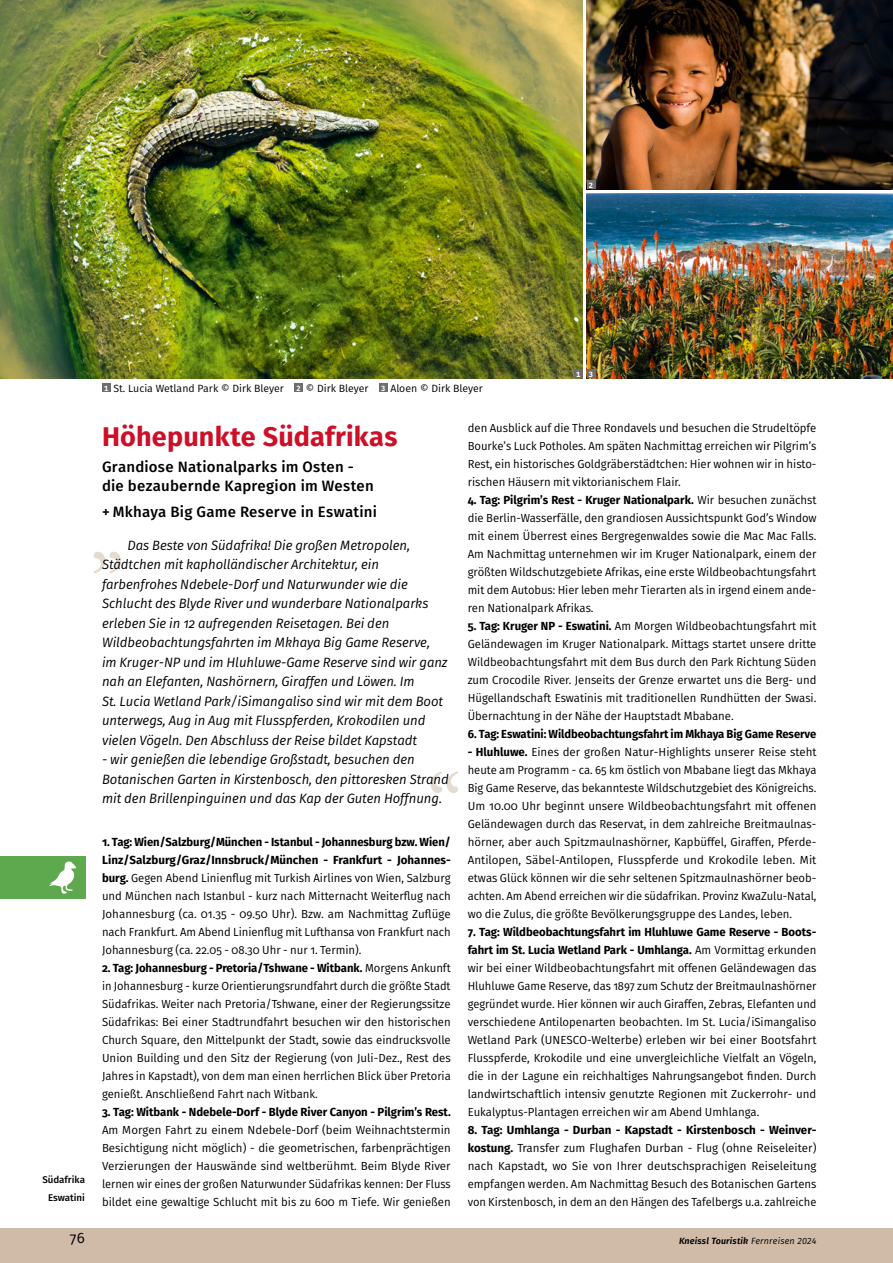
<style>
.page{position:relative;width:893px;height:1263px;background:#fff}
.page>*{position:absolute;margin:0;border:0;box-sizing:border-box;transform-origin:0 0}
._01a_Überschrift_1_Reise{font:700 27px "Fira Sans";letter-spacing:.005em;color:#cd0f28}
._01b_Unterüberschrift_2_Reise{font:500 15px "Fira Sans";letter-spacing:.015em;color:#000}
.Pagina_rb{font:15px "Fira Sans";color:#000}
._01d_Einleitungstext_6mm{font:italic 13.5px/19.5px "Fira Sans";color:#000}
._02_Reiseverlauf{font:11.7px/18px "Fira Sans";color:#000;text-align:justify}
._02_Reiseverlauf-2{font:700 11.7px "Fira Sans";letter-spacing:-.005em;color:#000;scale:.96 1}
._04_Bildlegende__Bildquelle{font:10.5px "Fira Sans";color:#000}
.Rubrik_b{font:500 9.75px "Fira Sans";color:#000}
.Fusszeile_bold_italic_rb{font:italic 600 9px "Fira Sans";letter-spacing:.02em;color:#000}
.t1{font:700 7.5px "Fira Sans";color:#fff}
.s1{font-weight:700}
.s2{font-weight:400}
</style>
<div class="page">
<svg style="left:430px;top:771px;width:28px;height:22px"></svg>
<svg style="left:93px;top:552px;width:28px;height:21px"></svg>
<div style="left:102px;top:384px;width:9px;height:8px;background:#6e6e6e"></div>
<div style="left:294px;top:384px;width:9px;height:8px;background:#6e6e6e"></div>
<div style="left:379px;top:384px;width:9px;height:8px;background:#6e6e6e"></div>
<img style="left:0;top:0;width:583px;height:378px">
<div style="left:574px;top:369px;width:9px;height:9px;background:#6e6e6e"></div>
<div style="left:0;top:1229px;width:893px;height:34px;background:#d0bba8"></div>
<div style="left:0;top:856px;width:85px;height:43px;background:#5ea84e"></div>
<svg style="left:49px;top:861px;width:27px;height:33px"></svg>
<img style="left:587px;top:193px;width:306px;height:185px">
<img style="left:587px;top:0;width:306px;height:189px">
<div style="left:587px;top:180px;width:8px;height:9px;background:#6e6e6e"></div>
<div style="left:587px;top:369px;width:8px;height:9px;background:#6e6e6e"></div>
<p class="t1" style="left:589px;top:179px;width:6px">2</p>
<p class="Rubrik_b" style="left:42px;top:1172px;width:44px">Südafrika</p>
<p class="Rubrik_b" style="left:48px;top:1190px;width:39px">Eswatini</p>
<p class="t1" style="left:104px;top:382px;width:6px">1</p>
<p class="_04_Bildlegende__Bildquelle" style="left:113px;top:381px;width:172px">St. Lucia Wetland Park © Dirk Bleyer</p>
<p class="t1" style="left:297px;top:382px;width:6px">2</p>
<p class="_04_Bildlegende__Bildquelle" style="left:306px;top:381px;width:64px">© Dirk Bleyer</p>
<p class="t1" style="left:381px;top:382px;width:6px">3</p>
<p class="_04_Bildlegende__Bildquelle" style="left:390px;top:381px;width:94px">Aloen © Dirk Bleyer</p>
<p class="t1" style="left:576px;top:368px;width:6px">1</p>
<p class="t1" style="left:589px;top:368px;width:6px">3</p>
<p class="_01a_Überschrift_1_Reise" style="left:102px;top:414px;width:297px">Höhepunkte Südafrikas</p>
<p class="_01b_Unterüberschrift_2_Reise" style="left:102px;top:454px;width:253px">Grandiose Nationalparks im Osten -</p>
<p class="_01b_Unterüberschrift_2_Reise" style="left:102px;top:474px;width:273px">die bezaubernde Kapregion im Westen</p>
<p class="_01b_Unterüberschrift_2_Reise" style="left:102px;top:499px;width:276px">+ Mkhaya Big Game Reserve in Eswatini</p>
<p class="_01d_Einleitungstext_6mm" style="left:102px;top:535px;width:347px;text-indent:26px">Das Beste von Südafrika! Die großen Metropolen, Städtchen mit kapholländischer Architektur, ein farbenfrohes Ndebele-Dorf und Naturwunder wie die Schlucht des Blyde River und wunderbare Nationalparks erleben Sie in 12 aufregenden Reisetagen. Bei den Wildbeobachtungsfahrten im Mkhaya Big Game Reserve, im Kruger-NP und im Hluhluwe-Game Reserve sind wir ganz nah an Elefanten, Nashörnern, Giraffen und Löwen. Im<br>St. Lucia Wetland Park/iSimangaliso sind wir mit dem Boot unterwegs, Aug in Aug mit Flusspferden, Krokodilen und vielen Vögeln. Den Abschluss der Reise bildet Kapstadt</p>
<p class="_01d_Einleitungstext_6mm" style="left:102px;top:749px;width:348px">- wir genießen die lebendige Großstadt, besuchen den<br>Botanischen Garten in Kirstenbosch, den pittoresken Strand mit den Brillenpinguinen und das Kap der Guten Hoffnung.</p>
<p class="_02_Reiseverlauf" style="left:102px;top:833px;width:350px"><span class="s1">1. Tag: Wien/Salzburg/München - Istanbul - Johannesburg bzw. Wien/ Linz/Salzburg/Graz/Innsbruck/München - Frankfurt - Johannes&shy;burg.</span> Gegen Abend Linienflug mit Turkish Airlines von Wien, Salzburg und München nach Istanbul - kurz nach Mitternacht Weiterflug nach Johannesburg (ca. 01.35 - 09.50 Uhr). Bzw. am Nachmittag Zuflüge nach Frankfurt. Am Abend Linienflug mit Lufthansa von Frankfurt nach Johannesburg (ca. 22.05 - 08.30 Uhr - nur 1. Termin).</p>
<p class="_02_Reiseverlauf" style="left:102px;top:959px;width:350px"><span class="s1">2. Tag: Johannesburg - Pretoria/Tshwane - Witbank.</span> Morgens Ankunft in Johannesburg - kurze Orientierungsrundfahrt durch die größte Stadt Südafrikas. Weiter nach Pretoria/Tshwane, einer der Regierungssitze Südafrikas: Bei einer Stadtrundfahrt besuchen wir den historischen Church Square, den Mittelpunkt der Stadt, sowie das eindrucksvolle Union Building und den Sitz der Regierung (von Juli-Dez., Rest des Jahres in Kapstadt), von dem man einen herrlichen Blick über Pretoria genießt. Anschließend Fahrt nach Witbank.</p>
<p class="_02_Reiseverlauf" style="left:102px;top:1103px;width:350px"><span class="s1">3. Tag: Witbank - Ndebele-Dorf - Blyde River Canyon - Pilgrim’s Rest.<br></span>Am Morgen Fahrt zu einem Ndebele-Dorf (beim Weihnachtstermin Besichtigung nicht möglich) - die geometrischen, farbenprächtigen Verzierungen der Hauswände sind weltberühmt. Beim Blyde River lernen wir eines der großen Naturwunder Südafrikas kennen: Der Fluss bildet eine gewaltige Schlucht mit bis zu 600 m Tiefe. Wir genießen</p>
<p class="_02_Reiseverlauf" style="left:468px;top:419px;width:350px">den Ausblick auf die Three Rondavels und besuchen die Strudeltöpfe Bourke’s Luck Potholes. Am späten Nachmittag erreichen wir Pilgrim’s Rest, ein historisches Goldgräberstädtchen: Hier wohnen wir in histo&shy;rischen Häusern mit viktorianischem Flair.</p>
<p class="_02_Reiseverlauf" style="left:468px;top:491px;width:350px"><span class="s1">4. Tag: Pilgrim’s Rest - Kruger Nationalpark.</span> Wir besuchen zunächst die Berlin-Wasserfälle, den grandiosen Aussichtspunkt God’s Window mit einem Überrest eines Bergregenwaldes sowie die Mac Mac Falls.<br>Am Nachmittag unternehmen wir im Kruger Nationalpark, einem der größten Wildschutzgebiete Afrikas, eine erste Wildbeobachtungsfahrt mit dem Autobus: Hier leben mehr Tierarten als in irgend einem ande&shy;ren Nationalpark Afrikas.</p>
<p class="_02_Reiseverlauf" style="left:468px;top:617px;width:350px"><span class="s1">5. Tag: Kruger NP - Eswatini.</span> Am Morgen Wildbeobachtungsfahrt mit Geländewagen im Kruger Nationalpark. Mittags startet unsere dritte Wildbeobachtungsfahrt mit dem Bus durch den Park Richtung Süden zum Crocodile River. Jenseits der Grenze erwartet uns die Berg- und Hügellandschaft Eswatinis mit traditionellen Rundhütten der Swasi.<br>Übernachtung in der Nähe der Hauptstadt Mbabane.</p>
<p class="_02_Reiseverlauf-2" style="left:468px;top:724px;width:365px">6. Tag: Eswatini: Wildbeobachtungsfahrt im Mkhaya Big Game Reserve</p>
<p class="_02_Reiseverlauf" style="left:468px;top:743px;width:350px"><span class="s1">- Hluhluwe.</span> Eines der großen Natur-Highlights unserer Reise steht heute am Programm - ca. 65 km östlich von Mbabane liegt das Mkhaya Big Game Reserve, das bekannteste Wildschutzgebiet des Königreichs.<br>Um 10.00 Uhr beginnt unsere Wildbeobachtungsfahrt mit offenen Geländewagen durch das Reservat, in dem zahlreiche Breitmaulnas&shy;hörner, aber auch Spitzmaulnashörner, Kapbüffel, Giraffen, Pferde-Antilopen, Säbel-Antilopen, Flusspferde und Krokodile leben. Mit etwas Glück können wir die sehr seltenen Spitzmaulnashörner beob&shy;achten. Am Abend erreichen wir die südafrikan. Provinz KwaZulu-Natal, wo die Zulus, die größte Bevölkerungsgruppe des Landes, leben.</p>
<p class="_02_Reiseverlauf" style="left:468px;top:923px;width:350px"><span class="s1">7. Tag: Wildbeobachtungsfahrt im Hluhluwe Game Reserve - Boots&shy;fahrt im St. Lucia Wetland Park - Umhlanga.</span> Am Vormittag erkunden wir bei einer Wildbeobachtungsfahrt mit offenen Geländewagen das Hluhluwe Game Reserve, das 1897 zum Schutz der Breitmaulnashörner gegründet wurde. Hier können wir auch Giraffen, Zebras, Elefanten und verschiedene Antilopenarten beobachten. Im St. Lucia/iSimangaliso Wetland Park (UNESCO-Welterbe) erleben wir bei einer Bootsfahrt Flusspferde, Krokodile und eine unvergleichliche Vielfalt an Vögeln, die in der Lagune ein reichhaltiges Nahrungsangebot finden. Durch landwirtschaftlich intensiv genutzte Regionen mit Zuckerrohr- und Eukalyptus-Plantagen erreichen wir am Abend Umhlanga.</p>
<p class="_02_Reiseverlauf" style="left:468px;top:1121px;width:350px"><span class="s1">8. Tag: Umhlanga - Durban - Kapstadt - Kirstenbosch - Weinver&shy;kostung.</span> Transfer zum Flughafen Durban - Flug (ohne Reiseleiter) nach Kapstadt, wo Sie von Ihrer deutschsprachigen Reiseleitung empfangen werden. Am Nachmittag Besuch des Botanischen Gartens von Kirstenbosch, in dem an den Hängen des Tafelbergs u.a. zahlreiche</p>
<p class="Pagina_rb" style="left:70px;top:1227px;width:17px">76</p>
<p class="Fusszeile_bold_italic_rb" style="left:679px;top:1233px;width:139px">Kneissl Touristik <span class="s2">Fernreisen 2024</span></p>
</div>
